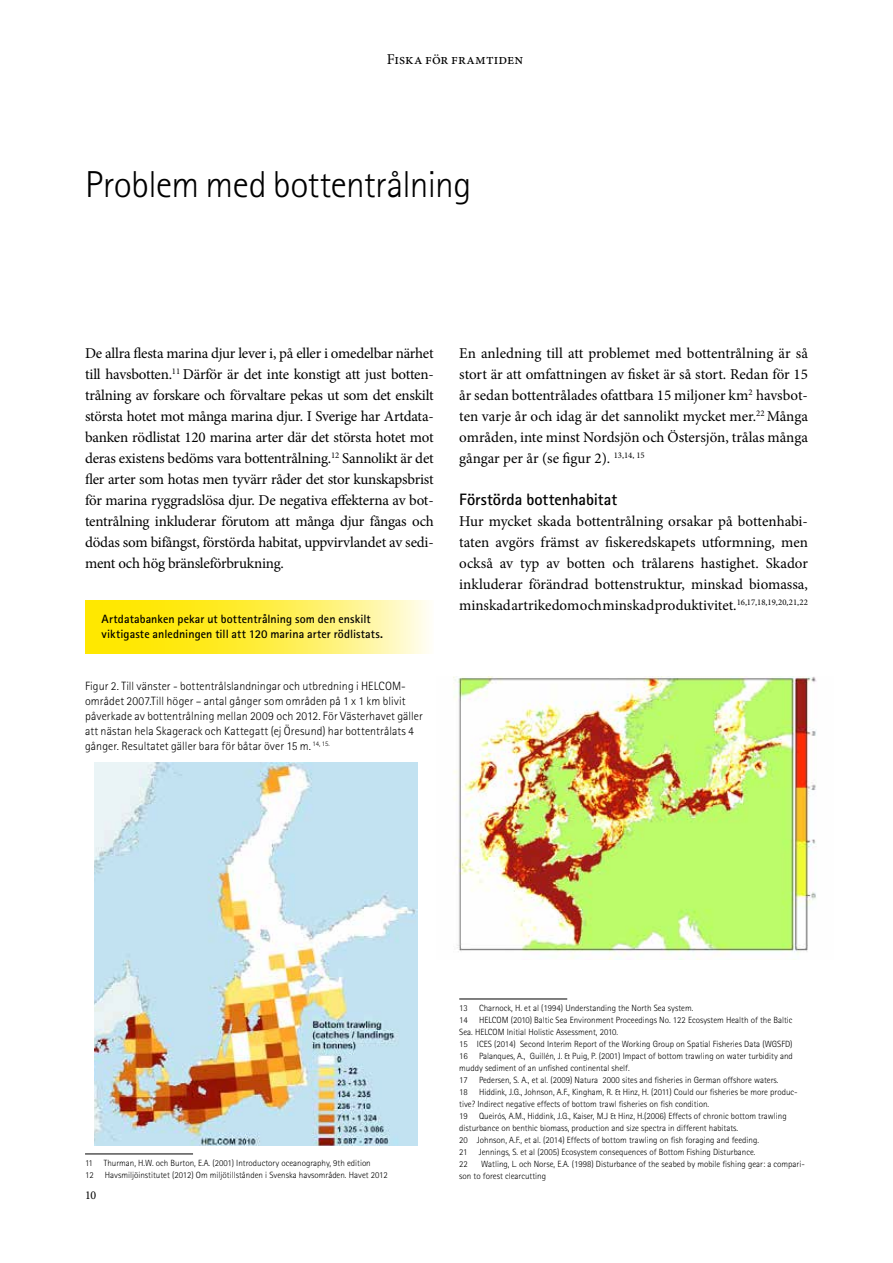
<style>
.page{position:relative;width:893px;height:1263px;background:#fff}
.page>*{position:absolute;margin:0;border:0;box-sizing:border-box;transform-origin:0 0}
.t1{font:300 37.5px "Rotis Sans Serif Std";letter-spacing:-.015em;color:#000}
.t2{font:700 16.5px "Rotis Sans Serif Std";letter-spacing:-.005em;color:#000}
.t3{font:15px/21px "Minion Pro";letter-spacing:-.005em;color:#000;text-align:justify}
.t4{font:300 12px/15px "Rotis Sans Serif Std";letter-spacing:.01em;color:#000}
.t5{font:700 12px/15px "Rotis Sans Serif Std";letter-spacing:.005em;color:#000}
.t6{font:12px "Minion Pro";color:#000}
.t7{font:300 9px/12px "Rotis Sans Serif Std";color:#000}
</style>
<div class="page">
<hr style="left:85px;top:1154px;width:108px;height:1px;background:#000">
<hr style="left:459px;top:999px;width:108px;height:1px;background:#000">
<img style="left:95px;top:762px;width:323px;height:384px">
<img style="left:453px;top:677px;width:364px;height:283px">
<svg style="left:85px;top:600px;width:344px;height:54px"></svg>
<h3 class="t3" style="left:387px;top:48px;width:138px">Fiska för framtiden</h3>
<h1 class="t1" style="left:85px;top:162px;width:388px">Problem med bottentrålning</h1>
<p class="t3" style="left:85px;top:342px;width:350px">De allra flesta marina djur lever i, på eller i omedelbar närhet till havsbotten.<sup>11</sup> Därför är det inte konstigt att just botten&shy;trålning av forskare och förvaltare pekas ut som det enskilt största hotet mot många marina djur. I Sverige har Artdata&shy;banken rödlistat 120 marina arter där det största hotet mot deras existens bedöms vara bottentrålning.<sup>12</sup> Sannolikt är det fler arter som hotas men tyvärr råder det stor kunskapsbrist för marina ryggradslösa djur. De negativa effekterna av bot&shy;tentrålning inkluderar förutom att många djur fångas och dödas som bifångst, förstörda habitat, uppvirvlandet av sedi&shy;ment och hög bränsleförbrukning.</p>
<h3 class="t5" style="left:102px;top:612px;width:283px">Artdatabanken pekar ut bottentrålning som den enskilt viktigaste anledningen till att 120 marina arter rödlistats.</h3>
<p class="t4" style="left:85px;top:679px;width:339px">Figur 2. Till vänster - bottentrålslandningar och utbredning i HELCOM&shy;området 2007.Till höger – antal gånger som områden på 1 x 1 km blivit påverkade av bottentrålning mellan 2009 och 2012. För Västerhavet gäller att nästan hela Skagerack och Kattegatt (ej Öresund) har bottentrålats 4 gånger. Resultatet gäller bara för båtar över 15 m. <sup>14,</sup> <sup>15.</sup></p>
<p class="t3" style="left:459px;top:342px;width:350px">En anledning till att problemet med bottentrålning är så stort är att omfattningen av fisket är så stort. Redan för 15 år sedan bottentrålades ofattbara 15 miljoner km<sup>2</sup> havsbot&shy;ten varje år och idag är det sannolikt mycket mer.<sup>22</sup> Många områden, inte minst Nordsjön och Östersjön, trålas många gångar per år (se figur 2). <sup>13,14,</sup> <sup>15</sup> <sup>15</sup></p>
<h2 class="t2" style="left:459px;top:489px;width:159px">Förstörda bottenhabitat</h2>
<p class="t3" style="left:459px;top:510px;width:350px">Hur mycket skada bottentrålning orsakar på bottenhabi&shy;taten avgörs främst av fiskeredskapets utformning, men också av typ av botten och trålarens hastighet. Skador inkluderar förändrad bottenstruktur, minskad biomassa, minskad artrikedom och minskad produktivitet.<sup>16,17,18,19,</sup> <sup>20,</sup> <sup>21,</sup> <sup>22</sup></p>
<p class="t7" style="left:85px;top:1157px;width:304px">11 Thurman, H.W. och Burton, E.A. (2001) Introductory oceanography, 9th edition<br>12 Havsmiljöinstitutet (2012) Om miljötillstånden i Svenska havsområden. Havet 2012</p>
<h3 class="t6" style="left:85px;top:1187px;width:13px">10</h3>
<p class="t7" style="left:459px;top:1002px;width:340px">13 Charnock, H. et al (1994) Understanding the North Sea system.<br>14 HELCOM (2010) Baltic Sea Environment Proceedings No. 122 Ecosystem Health of the Baltic Sea. HELCOM Initial Holistic Assessment, 2010.<br>15 ICES (2014) Second Interim Report of the Working Group on Spatial Fisheries Data (WGSFD)<br>16 Palanques, A., Guillén, J. &amp; Puig, P. (2001) Impact of bottom trawling on water turbidity and muddy sediment of an unfished continental shelf.<br>17 Pedersen, S. A., et al. (2009) Natura 2000 sites and fisheries in German offshore waters.<br>18 Hiddink, J.G., Johnson, A.F., Kingham, R. &amp; Hinz, H. (2011) Could our fisheries be more produc&shy;tive? Indirect negative effects of bottom trawl fisheries on fish condition.<br>19 Queirós, A.M., Hiddink, J.G., Kaiser, M.J &amp; Hinz, H.(2006) Effects of chronic bottom trawling disturbance on benthic biomass, production and size spectra in different habitats.<br>20 Johnson, A.F., et al. (2014) Effects of bottom trawling on fish foraging and feeding.<br>21 Jennings, S. et al (2005) Ecosystem consequences of Bottom Fishing Disturbance.<br>22</p>
<p class="t7" style="left:459px;top:1158px;width:347px;text-indent:22px">Watling, L. och Norse, E.A. (1998) Disturbance of the seabed by mobile fishing gear: a compari&shy;son to forest clearcutting</p>
</div>
